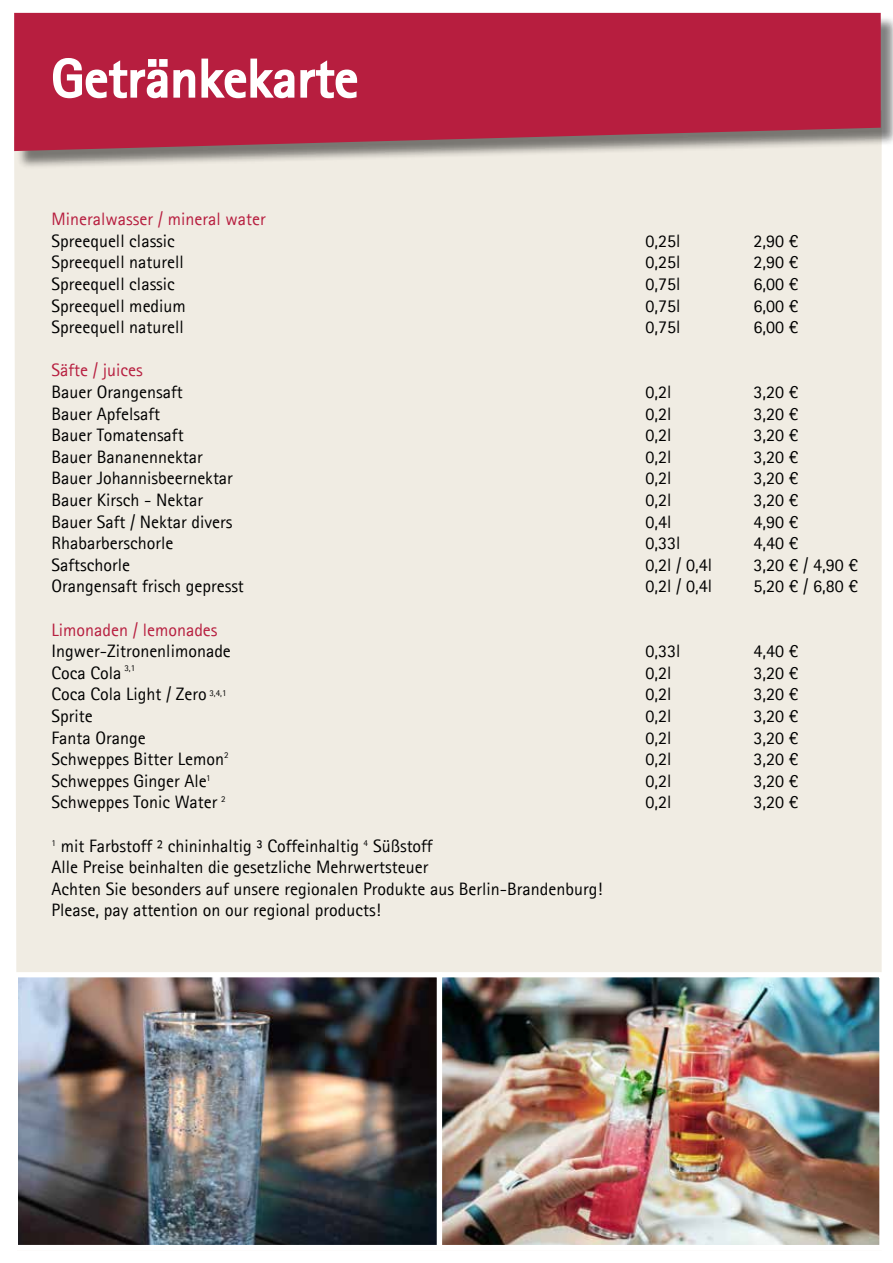
<style>
.page{position:relative;width:893px;height:1263px;background:#fff}
.page>*{position:absolute;margin:0;border:0;box-sizing:border-box;transform-origin:0 0}
.t1{font:700 54px "Agfa Rotis Sans Serif";color:#fff}
.t2{font:18px/21.6px "Agfa Rotis Sans Serif";color:#000}
.t3{font:18px "Agfa Rotis Sans Serif";color:#b71e3f}
.t4{font:9px "Agfa Rotis Sans Serif";color:#000}
</style>
<div class="page">
<div style="left:14px;top:151px;width:868px;height:821px;background:#f0ece3"></div>
<div style="left:16px;top:15px;width:877px;height:155px;background:#000;opacity:.5"></div>
<svg style="left:14px;top:13px;width:867px;height:138px;background:#b42946"></svg>
<svg style="left:52px;top:57px;width:306px;height:42px;background:#c8536c"></svg>
<img style="left:19px;top:978px;width:860px;height:266px">
<div style="left:13px;top:972px;width:429px;height:278px;border:5px solid #fff"></div>
<div style="left:437px;top:972px;width:448px;height:278px;border:5px solid #fff"></div>
<h1 class="t1" style="left:51px;top:44px;width:308px">Getränkekarte</h1>
<p class="t3" style="left:51px;top:208px;width:216px">Mineralwasser / mineral water</p>
<p class="t2" style="left:51px;top:230px;width:125px">Spreequell classic</p>
<p class="t2" style="left:645px;top:230px;width:37px">0,25l</p>
<p class="t2" style="left:753px;top:230px;width:46px">2,90 €</p>
<p class="t2" style="left:51px;top:251px;width:134px">Spreequell naturell</p>
<p class="t2" style="left:645px;top:251px;width:37px">0,25l</p>
<p class="t2" style="left:753px;top:251px;width:46px">2,90 €</p>
<p class="t2" style="left:51px;top:273px;width:125px">Spreequell classic</p>
<p class="t2" style="left:645px;top:273px;width:37px">0,75l</p>
<p class="t2" style="left:753px;top:273px;width:46px">6,00 €</p>
<p class="t2" style="left:51px;top:294px;width:136px">Spreequell medium</p>
<p class="t2" style="left:645px;top:294px;width:37px">0,75l</p>
<p class="t2" style="left:753px;top:294px;width:46px">6,00 €</p>
<p class="t2" style="left:51px;top:316px;width:134px">Spreequell naturell</p>
<p class="t2" style="left:645px;top:316px;width:37px">0,75l</p>
<p class="t2" style="left:753px;top:316px;width:46px">6,00 €</p>
<p class="t3" style="left:51px;top:360px;width:93px">Säfte / juices</p>
<p class="t2" style="left:51px;top:381px;width:133px">Bauer Orangensaft</p>
<p class="t2" style="left:645px;top:381px;width:28px">0,2l</p>
<p class="t2" style="left:753px;top:381px;width:46px">3,20 €</p>
<p class="t2" style="left:51px;top:402px;width:110px">Bauer Apfelsaft</p>
<p class="t2" style="left:645px;top:402px;width:28px">0,2l</p>
<p class="t2" style="left:753px;top:402px;width:46px">3,20 €</p>
<p class="t2" style="left:51px;top:424px;width:134px">Bauer Tomatensaft</p>
<p class="t2" style="left:645px;top:424px;width:28px">0,2l</p>
<p class="t2" style="left:753px;top:424px;width:46px">3,20 €</p>
<p class="t2" style="left:51px;top:446px;width:153px">Bauer Bananennektar</p>
<p class="t2" style="left:645px;top:446px;width:28px">0,2l</p>
<p class="t2" style="left:753px;top:446px;width:46px">3,20 €</p>
<p class="t2" style="left:51px;top:467px;width:183px">Bauer Johannisbeernektar</p>
<p class="t2" style="left:645px;top:467px;width:28px">0,2l</p>
<p class="t2" style="left:753px;top:467px;width:46px">3,20 €</p>
<p class="t2" style="left:51px;top:489px;width:153px">Bauer Kirsch - Nektar</p>
<p class="t2" style="left:645px;top:489px;width:28px">0,2l</p>
<p class="t2" style="left:753px;top:489px;width:46px">3,20 €</p>
<p class="t2" style="left:51px;top:510px;width:183px">Bauer Saft / Nektar divers</p>
<p class="t2" style="left:645px;top:510px;width:28px">0,4l</p>
<p class="t2" style="left:753px;top:510px;width:46px">4,90 €</p>
<p class="t2" style="left:51px;top:532px;width:123px">Rhabarberschorle</p>
<p class="t2" style="left:645px;top:532px;width:37px">0,33l</p>
<p class="t2" style="left:753px;top:532px;width:46px">4,40 €</p>
<p class="t2" style="left:51px;top:554px;width:80px">Saftschorle</p>
<p class="t2" style="left:645px;top:554px;width:68px">0,2l / 0,4l</p>
<p class="t2" style="left:753px;top:554px;width:106px">3,20 € / 4,90 €</p>
<p class="t2" style="left:51px;top:575px;width:194px">Orangensaft frisch gepresst</p>
<p class="t2" style="left:645px;top:575px;width:68px">0,2l / 0,4l</p>
<p class="t2" style="left:753px;top:575px;width:106px">5,20 € / 6,80 €</p>
<p class="t3" style="left:51px;top:619px;width:168px">Limonaden / lemonades</p>
<p class="t2" style="left:51px;top:640px;width:181px">Ingwer-Zitronenlimonade</p>
<p class="t2" style="left:645px;top:640px;width:37px">0,33l</p>
<p class="t2" style="left:753px;top:640px;width:46px">4,40 €</p>
<p class="t2" style="left:51px;top:662px;width:71px">Coca Cola</p>
<p class="t2" style="left:645px;top:662px;width:28px">0,2l</p>
<p class="t2" style="left:753px;top:662px;width:46px">3,20 €</p>
<p class="t2" style="left:51px;top:683px;width:157px">Coca Cola Light / Zero</p>
<p class="t2" style="left:645px;top:683px;width:28px">0,2l</p>
<p class="t2" style="left:753px;top:683px;width:46px">3,20 €</p>
<p class="t2" style="left:51px;top:705px;width:43px">Sprite</p>
<p class="t2" style="left:645px;top:705px;width:28px">0,2l</p>
<p class="t2" style="left:753px;top:705px;width:46px">3,20 €</p>
<p class="t2" style="left:51px;top:726px;width:96px">Fanta Orange</p>
<p class="t2" style="left:645px;top:726px;width:28px">0,2l</p>
<p class="t2" style="left:753px;top:726px;width:46px">3,20 €</p>
<p class="t2" style="left:51px;top:748px;width:179px">Schweppes Bitter Lemon<sup>2</sup></p>
<p class="t2" style="left:645px;top:748px;width:28px">0,2l</p>
<p class="t2" style="left:753px;top:748px;width:46px">3,20 €</p>
<p class="t2" style="left:51px;top:770px;width:157px">Schweppes Ginger Ale</p>
<p class="t2" style="left:645px;top:770px;width:28px">0,2l</p>
<p class="t2" style="left:753px;top:770px;width:46px">3,20 €</p>
<p class="t2" style="left:51px;top:791px;width:168px">Schweppes Tonic Water</p>
<p class="t2" style="left:645px;top:791px;width:28px">0,2l</p>
<p class="t2" style="left:753px;top:791px;width:46px">3,20 €</p>
<p class="t2" style="left:51px;top:834px;width:553px;text-indent:9px">mit Farbstoff ² chininhaltig ³ Coffeinhaltig Süßstoff<br>Alle Preise beinhalten die gesetzliche Mehrwertsteuer<br>Achten Sie besonders auf unsere regionalen Produkte aus Berlin-Brandenburg!<br>Please, pay attention on our regional products!</p>
<p class="t4" style="left:124px;top:663px;width:12px">3,1</p>
<p class="t4" style="left:209px;top:687px;width:19px">3,4,1</p>
<p class="t4" style="left:206px;top:773px;width:6px">1</p>
<p class="t4" style="left:221px;top:794px;width:6px">2</p>
<p class="t4" style="left:51px;top:837px;width:6px">1</p>
<p class="t4" style="left:364px;top:837px;width:6px">4</p>
</div>
